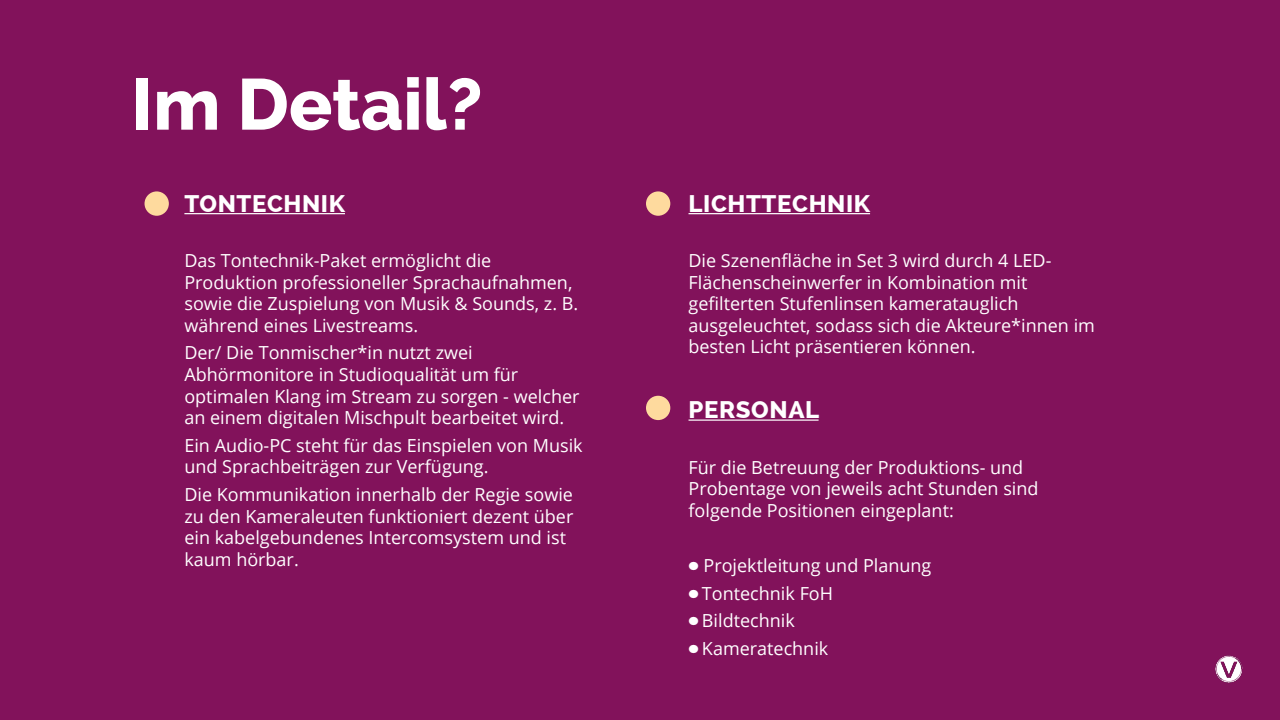
<style>
.page{position:relative;width:1280px;height:720px;background:#82125b}
.page>*{position:absolute;margin:0;border:0;box-sizing:border-box;transform-origin:0 0}
.t1{font:800 72px "Raleway";color:#fff}
.t2{font:800 24px "Raleway";letter-spacing:.025em;color:#fff}
.t3{font:18px/21.6px "Open Sans";color:#fff}
.s1{font-family:"English Grotesque";font-weight:500;font-size:13px}
</style>
<div class="page">
<img style="left:1215px;top:655px;width:28px;height:28px">
<hr style="left:184px;top:213px;width:161px;height:1px;background:#fff">
<hr style="left:689px;top:420px;width:130px;height:1px;background:#fff">
<hr style="left:689px;top:213px;width:181px;height:1px;background:#fff">
<div style="left:145px;top:191px;width:24px;height:25px;background:#feda9e;border-radius:50%"></div>
<div style="left:646px;top:191px;width:24px;height:25px;background:#feda9e;border-radius:50%"></div>
<div style="left:646px;top:396px;width:24px;height:24px;background:#feda9e;border-radius:50%"></div>
<p class="t1" style="left:132px;top:63px;width:352px">Im Detail?</p>
<p class="t2" style="left:184px;top:190px;width:162px">TONTECHNIK</p>
<p class="t3" style="left:184px;top:249px;width:395px">Das Tontechnik-Paket ermöglicht die Produktion professioneller Sprachaufnahmen, sowie die Zuspielung von Musik &amp; Sounds, z. B. während eines Livestreams.</p>
<p class="t3" style="left:184px;top:342px;width:397px">Der/ Die Tonmischer*in nutzt zwei Abhörmonitore in Studioqualität um für optimalen Klang im Stream zu sorgen - welcher an einem digitalen Mischpult bearbeitet wird.</p>
<p class="t3" style="left:184px;top:434px;width:400px">Ein Audio-PC steht für das Einspielen von Musik und Sprachbeiträgen zur Verfügung.</p>
<p class="t3" style="left:184px;top:483px;width:390px">Die Kommunikation innerhalb der Regie sowie zu den Kameraleuten funktioniert dezent über ein kabelgebundenes Intercomsystem und ist kaum hörbar.</p>
<p class="t2" style="left:689px;top:190px;width:183px">LICHTTECHNIK</p>
<p class="t3" style="left:689px;top:249px;width:408px">Die Szenenfläche in Set 3 wird durch 4 LED-Flächenscheinwerfer in Kombination mit gefilterten Stufenlinsen kameratauglich ausgeleuchtet, sodass sich die Akteure*innen im besten Licht präsentieren können.</p>
<p class="t2" style="left:689px;top:396px;width:132px">PERSONAL</p>
<p class="t3" style="left:689px;top:456px;width:352px">Für die Betreuung der Produktions- und<br>Probentage von jeweils acht Stunden sind folgende Positionen eingeplant:</p>
<p class="t3" style="left:689px;top:554px;width:244px"><span class="s1">•</span> Projektleitung und Planung</p>
<p class="t3" style="left:689px;top:582px;width:146px"><span class="s1">•</span> Tontechnik FoH</p>
<p class="t3" style="left:689px;top:609px;width:108px"><span class="s1">•</span> Bildtechnik</p>
<p class="t3" style="left:689px;top:637px;width:141px"><span class="s1">•</span> Kameratechnik</p>
</div>
